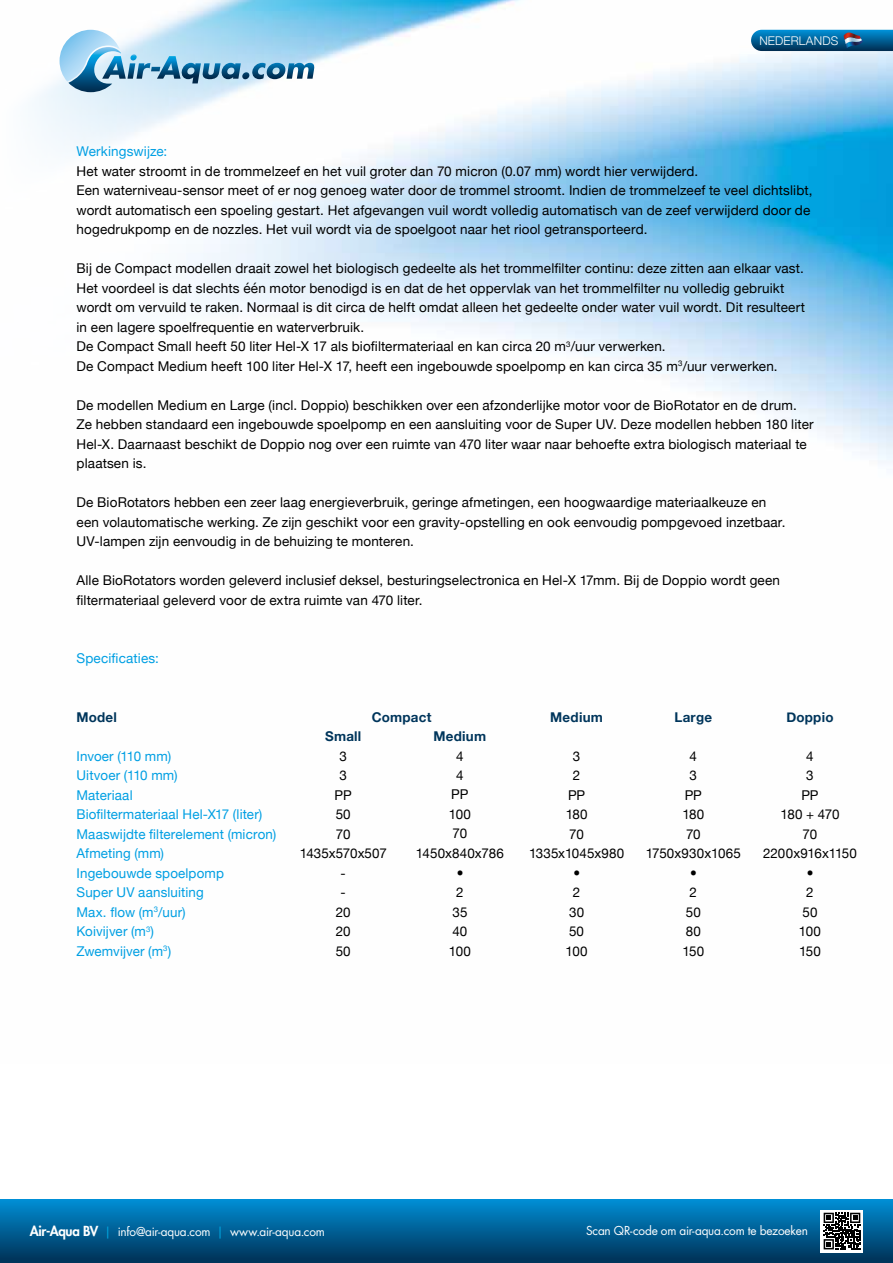
<style>
.page{position:relative;width:893px;height:1263px;background:#fff}
.page>*{position:absolute;margin:0;border:0;box-sizing:border-box;transform-origin:0 0}
.t1{font:22.5px "Helvetica Neue";color:#000}
.t2{font:13.5px/19.5px "Helvetica Neue";letter-spacing:.01em;color:#000;text-align:center}
.t3{font:13.5px/19.5px "Helvetica Neue";letter-spacing:.01em;color:#009fe3}
.t4{font:700 13.5px "Helvetica Neue";letter-spacing:.02em;color:#00355b}
.t5{font:13.5px/19.5px "Helvetica Neue";letter-spacing:-.01em;color:#000;text-align:center}
.t6{font:12px "Futura Std";letter-spacing:-.015em;color:#fff}
.t7{font:300 12px "Helvetica Neue";letter-spacing:.015em;color:#fff}
.s1{font-weight:800;font-size:13.5px}
.s2{color:#00abe4}
</style>
<div class="page">
<img style="left:32px;top:0;width:861px;height:463px">
<svg style="left:751px;top:30px;width:142px;height:21px;background:#0c6193"></svg>
<svg style="left:60px;top:30px;width:255px;height:62px;background:#9ec8e1"></svg>
<div style="left:0;top:1199px;width:893px;height:64px;background:linear-gradient(to bottom,#008fd5,#003257)"></div>
<svg style="left:821px;top:1210px;width:42px;height:42px"></svg>
<svg style="left:824px;top:1213px;width:36px;height:36px"></svg>
<p class="t7" style="left:759px;top:31px;width:80px">NEDERLANDS</p>
<p class="t3" style="left:77px;top:142px;width:92px">Werkingswijze:</p>
<p class="t2" style="left:77px;top:162px;width:737px;text-align:left">Het water stroomt in de trommelzeef en het vuil groter dan 70 micron (0.07 mm) wordt hier verwijderd.<br>Een waterniveau-sensor meet of er nog genoeg water door de trommel stroomt. Indien de trommelzeef te veel dichtslibt, wordt automatisch een spoeling gestart. Het afgevangen vuil wordt volledig automatisch van de zeef verwijderd door de hogedrukpomp en de nozzles. Het vuil wordt via de spoelgoot naar het riool getransporteerd.</p>
<p class="t2" style="left:77px;top:259px;width:730px;text-align:left">Bij de Compact modellen draait zowel het biologisch gedeelte als het trommelfilter continu: deze zitten aan elkaar vast.<br>Het voordeel is dat slechts één motor benodigd is en dat de het oppervlak van het trommelfilter nu volledig gebruikt wordt om vervuild te raken. Normaal is dit circa de helft omdat alleen het gedeelte onder water vuil wordt. Dit resulteert in een lagere spoelfrequentie en waterverbruik.<br>De Compact Small heeft 50 liter Hel-X 17 als biofiltermateriaal en kan circa 20 m<sup>3</sup>/uur verwerken.<br>De Compact Medium heeft 100 liter Hel-X 17, heeft een ingebouwde spoelpomp en kan circa 35 m<sup>3</sup>/uur verwerken.</p>
<p class="t2" style="left:77px;top:396px;width:739px;text-align:left">De modellen Medium en Large (incl. Doppio) beschikken over een afzonderlijke motor voor de BioRotator en de drum.<br>Ze hebben standaard een ingebouwde spoelpomp en een aansluiting voor de Super UV. Deze modellen hebben 180 liter Hel-X. Daarnaast beschikt de Doppio nog over een ruimte van 470 liter waar naar behoefte extra biologisch materiaal te plaatsen is.</p>
<p class="t2" style="left:77px;top:493px;width:710px;text-align:left">De BioRotators hebben een zeer laag energieverbruik, geringe afmetingen, een hoogwaardige materiaalkeuze en een volautomatische werking. Ze zijn geschikt voor een gravity-opstelling en ook eenvoudig pompgevoed inzetbaar.<br>UV-lampen zijn eenvoudig in de behuizing te monteren.</p>
<p class="t2" style="left:77px;top:571px;width:705px;text-align:left">Alle BioRotators worden geleverd inclusief deksel, besturingselectronica en Hel-X 17mm. Bij de Doppio wordt geen filtermateriaal geleverd voor de extra ruimte van 470 liter.</p>
<p class="t3" style="left:77px;top:649px;width:84px">Specificaties:</p>
<p class="t4" style="left:77px;top:706px;width:42px">Model</p>
<p class="t3" style="left:77px;top:747px;width:201px">Invoer (110 mm)<br>Uitvoer (110 mm)<br>Materiaal<br>Biofiltermateriaal Hel-X17 (liter)<br>Maaswijdte filterelement (micron)<br>Afmeting (mm)<br>Ingebouwde spoelpomp<br>Super UV aansluiting<br>Max. flow (m<sup>3</sup>/uur)<br>Koivijver (m<sup>3</sup>)<br>Zwemvijver (m<sup>3</sup>)</p>
<p class="t4" style="left:372px;top:706px;width:61px">Compact</p>
<p class="t4" style="left:325px;top:726px;width:38px">Small</p>
<p class="t2" style="left:300px;top:747px;width:89px">3<br>3<br>PP<br>50<br>70<br>1435x570x507 -<br>-<br>20<br>20<br>50</p>
<p class="t4" style="left:434px;top:726px;width:54px">Medium</p>
<p class="t2" style="left:416px;top:747px;width:89px">4<br>4<br>PP<br>100<br>70<br>1450x840x786</p>
<h1 class="t1" style="left:456px;top:856px;width:9px">•</h1>
<p class="t2" style="left:449px;top:883px;width:24px">2<br>35<br>40<br>100</p>
<p class="t4" style="left:550px;top:706px;width:54px">Medium</p>
<p class="t2" style="left:529px;top:747px;width:97px">3<br>2<br>PP<br>180<br>70<br>1335x1045x980</p>
<h1 class="t1" style="left:573px;top:856px;width:9px">•</h1>
<p class="t2" style="left:566px;top:883px;width:24px">2<br>30<br>50<br>100</p>
<p class="t4" style="left:674px;top:706px;width:39px">Large</p>
<p class="t2" style="left:646px;top:747px;width:97px">4<br>3<br>PP<br>180<br>70<br>1750x930x1065</p>
<h1 class="t1" style="left:689px;top:856px;width:9px">•</h1>
<p class="t2" style="left:682px;top:883px;width:23px">2<br>50<br>80<br>150</p>
<p class="t4" style="left:786px;top:706px;width:49px">Doppio</p>
<p class="t5" style="left:763px;top:747px;width:95px">4<br>3<br>PP<br>180 + 470<br>70<br>2200x916x1150</p>
<h1 class="t1" style="left:806px;top:856px;width:9px">•</h1>
<p class="t2" style="left:799px;top:883px;width:24px">2<br>50<br>100<br>150</p>
<p class="t6" style="left:30px;top:1224px;width:297px"><span class="s1">Air-Aqua BV</span> <span class="s2">|</span> info@air-aqua.com <span class="s2">|</span> www.air-aqua.com</p>
<p class="t6" style="left:586px;top:1223px;width:223px">Scan QR-code om air-aqua.com te bezoeken</p>
</div>
